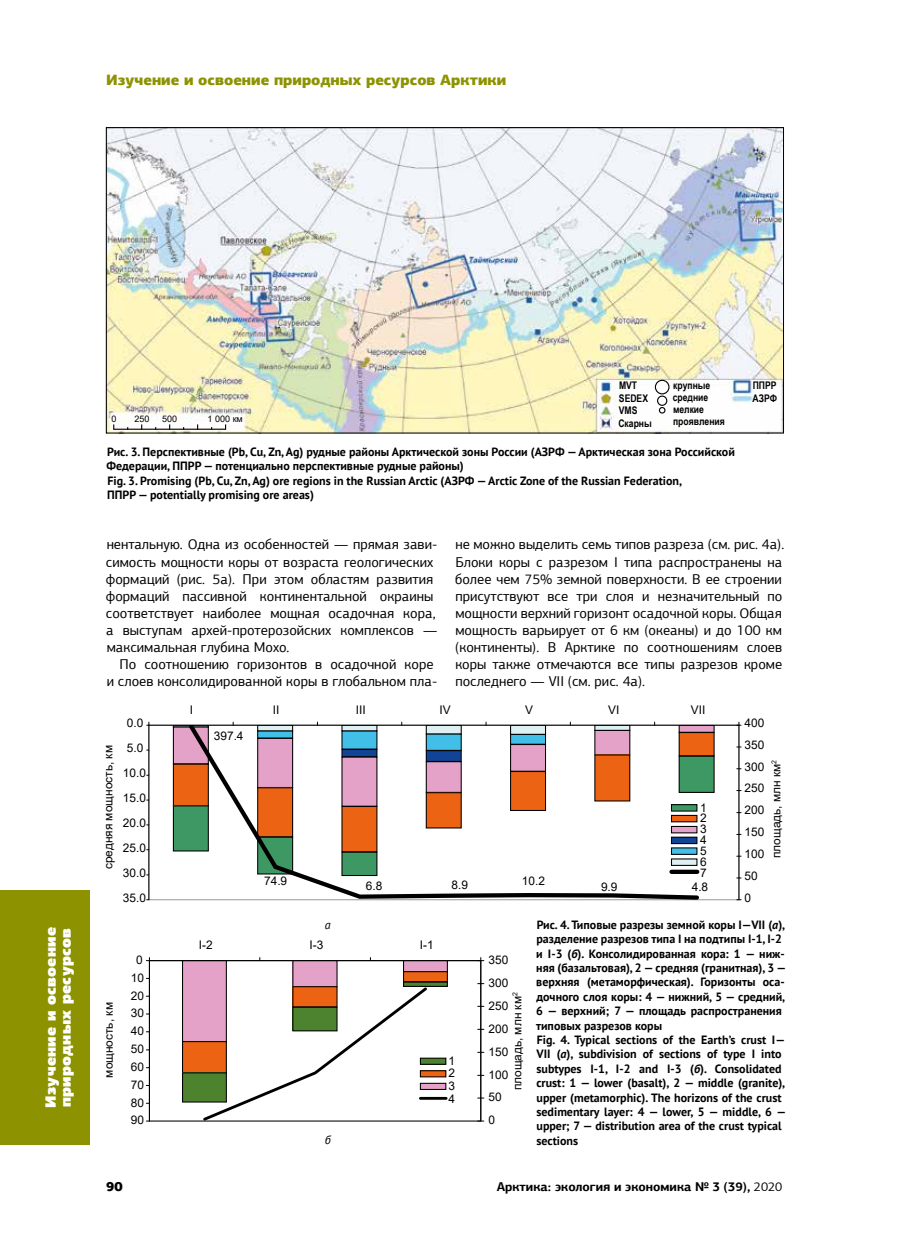
<style>
.page{position:relative;width:910px;height:1251px;background:#fff}
.page>*{position:absolute;margin:0;border:0;box-sizing:border-box;transform-origin:0 0}
.t1{font:900 15px "PF Agora Sans Pro";color:#8d9300}
.t2{font:900 15px/15px "PF Agora Sans Pro";letter-spacing:.02em;color:#fff}
.t3{font:14.25px/17.1px "PF Agora Sans Pro";color:#000}
.t4{font:900 13.5px "PF Agora Sans Pro";color:#000}
.t5{font:700 12.75px "PF Agora Sans Pro";color:#000}
.t6{font:700 12px/14.4px "PT Sans";color:#000}
.t7{font:italic 12px "PT Sans";color:#000}
.t8{font:11.85px/17.9px "Arial";color:#000;text-align:center}
.t9{font:700 10.5px/12.8px "Arial Narrow";color:#000}
.t10{font:9px "Arial";color:#000}
.s1{font-style:italic}
.s2{font-weight:400}
</style>
<div class="page">
<div style="left:0;top:890px;width:89px;height:254px;background:#8d9300"></div>
<div style="left:173px;top:725px;width:36px;height:2px;border:1px solid #000"></div>
<div style="left:173px;top:727px;width:35px;height:36px;background:#e5a2c9"></div>
<div style="left:173px;top:726px;width:36px;height:38px;border:1px solid #000"></div>
<div style="left:679px;top:725px;width:35px;height:7px;background:#e5a2c9"></div>
<div style="left:679px;top:725px;width:36px;height:7px;border:1px solid #000"></div>
<div style="left:173px;top:764px;width:35px;height:41px;background:#ec6313"></div>
<div style="left:173px;top:763px;width:36px;height:43px;border:1px solid #000"></div>
<div style="left:679px;top:732px;width:35px;height:23px;background:#ec6313"></div>
<div style="left:679px;top:732px;width:36px;height:24px;border:1px solid #000"></div>
<div style="left:173px;top:805px;width:35px;height:45px;background:#3e9863"></div>
<div style="left:173px;top:805px;width:36px;height:46px;border:1px solid #000"></div>
<div style="left:679px;top:756px;width:35px;height:36px;background:#3e9863"></div>
<div style="left:679px;top:755px;width:36px;height:37px;border:1px solid #000"></div>
<hr style="left:149px;top:725px;width:1px;height:174px;background:#000">
<hr style="left:149px;top:724px;width:590px;height:1px;background:#000">
<hr style="left:739px;top:725px;width:1px;height:174px;background:#000">
<svg style="left:189px;top:722px;width:512px;height:179px"></svg>
<div style="left:665px;top:800px;width:45px;height:79px;background:#fff"></div>
<div style="left:671px;top:804px;width:26px;height:7px;background:#3e9863"></div>
<div style="left:671px;top:804px;width:26px;height:7px;border:1px solid #000"></div>
<div style="left:671px;top:815px;width:26px;height:6px;background:#ec6313"></div>
<div style="left:671px;top:814px;width:26px;height:8px;border:1px solid #000"></div>
<div style="left:671px;top:826px;width:26px;height:6px;background:#e5a2c9"></div>
<div style="left:671px;top:825px;width:26px;height:8px;border:1px solid #000"></div>
<div style="left:671px;top:837px;width:26px;height:6px;background:#114496"></div>
<div style="left:671px;top:836px;width:26px;height:8px;border:1px solid #000"></div>
<svg style="left:671px;top:847px;width:26px;height:7px"></svg>
<svg style="left:671px;top:858px;width:26px;height:7px"></svg>
<svg style="left:671px;top:869px;width:26px;height:4px"></svg>
<div style="left:183px;top:960px;width:43px;height:81px;background:#e5a2c9"></div>
<div style="left:182px;top:960px;width:45px;height:81px;border:1px solid #000"></div>
<div style="left:293px;top:960px;width:44px;height:26px;background:#e5a2c9"></div>
<div style="left:404px;top:960px;width:43px;height:11px;background:#e5a2c9"></div>
<div style="left:403px;top:960px;width:45px;height:11px;border:1px solid #000"></div>
<div style="left:183px;top:1041px;width:43px;height:31px;background:#ec6313"></div>
<div style="left:182px;top:1040px;width:45px;height:32px;border:1px solid #000"></div>
<div style="left:404px;top:971px;width:43px;height:10px;background:#ec6313"></div>
<div style="left:403px;top:970px;width:45px;height:12px;border:1px solid #000"></div>
<div style="left:183px;top:1072px;width:43px;height:29px;background:#4d822f"></div>
<div style="left:182px;top:1072px;width:45px;height:30px;border:1px solid #000"></div>
<div style="left:404px;top:981px;width:43px;height:5px;background:#4d822f"></div>
<div style="left:403px;top:981px;width:45px;height:5px;border:1px solid #000"></div>
<hr style="left:149px;top:960px;width:1px;height:160px;background:#000">
<hr style="left:149px;top:960px;width:332px;height:1px;background:#000">
<hr style="left:480px;top:960px;width:1px;height:160px;background:#000">
<svg style="left:201px;top:984px;width:229px;height:138px"></svg>
<div style="left:420px;top:1057px;width:26px;height:7px;background:#4d822f"></div>
<div style="left:420px;top:1057px;width:26px;height:7px;border:1px solid #000"></div>
<svg style="left:422px;top:1071px;width:22px;height:4px"></svg>
<div style="left:420px;top:1069px;width:26px;height:8px;border:1px solid #000"></div>
<div style="left:420px;top:1083px;width:26px;height:6px;background:#e5a2c9"></div>
<div style="left:420px;top:1082px;width:26px;height:7px;border:1px solid #000"></div>
<hr style="left:420px;top:1096px;width:26px;height:3px;background:#000">
<img style="left:108px;top:129px;width:674px;height:302px">
<div style="left:655px;top:379px;width:14px;height:15px;border:1px solid #000;border-radius:50%"></div>
<div style="left:657px;top:395px;width:10px;height:11px;border:1px solid #000;border-radius:50%"></div>
<svg style="left:659px;top:407px;width:6px;height:6px"></svg>
<hr style="left:114px;top:428px;width:112px;height:1px;background:#000">
<p class="t1" style="left:106px;top:70px;width:402px">Изучение и освоение природных ресурсов Арктики</p>
<p class="t2" style="left:43px;top:1107px;width:182px;rotate:-90deg">Изучение и освоение природных ресурсов</p>
<p class="t10" style="left:112px;top:412px;width:7px">0</p>
<p class="t10" style="left:134px;top:412px;width:17px">250</p>
<p class="t10" style="left:162px;top:412px;width:17px">500</p>
<p class="t10" style="left:208px;top:412px;width:37px">1 000 км</p>
<p class="t9" style="left:618px;top:378px;width:35px">MVT<br>SEDEX<br>VMS<br>Скарны</p>
<p class="t9" style="left:752px;top:379px;width:26px">ППРР<br>АЗРФ</p>
<p class="t9" style="left:673px;top:378px;width:54px;line-height:12px">крупные средние мелкие проявления</p>
<p class="t6" style="left:107px;top:444px;width:630px">Рис. 3. Перспективные (Pb, Cu, Zn, Ag) рудные районы Арктической зоны России (АЗРФ — Арктическая зона Российской Федерации, ППРР — потенциально перспективные рудные районы)<br>Fig. 3. Promising (Pb, Cu, Zn, Ag) ore regions in the Russian Arctic (АЗРФ — Arctic Zone of the Russian Federation,<br>ППРР — potentially promising ore areas)</p>
<p class="t3" style="left:106px;top:536px;width:333px">нентальную. Одна из особенностей — прямая зави&shy;симость мощности коры от возраста геологических формаций (рис. 5а). При этом областям развития формаций пассивной континентальной окраины соответствует наиболее мощная осадочная кора, а выступам архей-протерозойских комплексов — максимальная глубина Мохо.</p>
<p class="t3" style="left:107px;top:655px;width:332px;text-align:right">По соотношению горизонтов в осадочной коре<br>и слоев консолидированной коры в глобальном пла-</p>
<p class="t3" style="left:455px;top:536px;width:331px">не можно выделить семь типов разреза (см. рис. 4а).<br>Блоки коры с разрезом I типа распространены на более чем 75% земной поверхности. В ее строении присутствуют все три слоя и незначительный по мощности верхний горизонт осадочной коры. Общая мощность варьирует от 6 км (океаны) и до 100 км (континенты). В Арктике по соотношениям слоев коры также отмечаются все типы разрезов кроме последнего — VII (см. рис. 4а).</p>
<p class="t8" style="left:99px;top:869px;width:126px;rotate:-90deg">средняя мощность, км</p>
<p class="t8" style="left:123px;top:710px;width:25px;line-height:24.9px">0.0<br>5.0<br>10.0<br>15.0<br>20.0<br>25.0<br>30.0<br>35.0</p>
<p class="t8" style="left:100px;top:1077px;width:77px;rotate:-90deg">мощность, км</p>
<p class="t8" style="left:131px;top:950px;width:15px">0<br>10<br>20<br>30<br>40<br>50<br>60<br>70<br>80<br>90</p>
<p class="t8" style="left:190px;top:700px;width:5px">I</p>
<p class="t8" style="left:273px;top:700px;width:8px">II</p>
<p class="t8" style="left:356px;top:700px;width:11px">III</p>
<p class="t8" style="left:439px;top:700px;width:13px">IV</p>
<p class="t8" style="left:525px;top:700px;width:9px">V</p>
<p class="t8" style="left:608px;top:700px;width:13px">VI</p>
<p class="t8" style="left:691px;top:700px;width:16px">VII</p>
<p class="t8" style="left:214px;top:726px;width:31px">397.4</p>
<p class="t8" style="left:264px;top:871px;width:25px">74.9</p>
<p class="t8" style="left:366px;top:876px;width:18px">6.8</p>
<p class="t8" style="left:451px;top:876px;width:18px">8.9</p>
<p class="t8" style="left:522px;top:871px;width:25px">10.2</p>
<p class="t8" style="left:700px;top:801px;width:8px;line-height:10.8px;text-align:justify">1<br>2<br>3<br>4<br>5<br>6<br>7</p>
<p class="t8" style="left:601px;top:877px;width:18px">9.9</p>
<p class="t8" style="left:692px;top:877px;width:18px">4.8</p>
<p class="t8" style="left:744px;top:713px;width:21px">400</p>
<p class="t8" style="left:744px;top:735px;width:21px">350</p>
<p class="t8" style="left:767px;top:857px;width:99px;rotate:-90deg">площадь, млн км<sup>2</sup></p>
<p class="t8" style="left:744px;top:757px;width:21px">300</p>
<p class="t8" style="left:744px;top:779px;width:21px">250</p>
<p class="t8" style="left:744px;top:801px;width:21px">200</p>
<p class="t8" style="left:744px;top:822px;width:21px">150</p>
<p class="t8" style="left:744px;top:844px;width:21px">100</p>
<p class="t8" style="left:744px;top:866px;width:15px">50</p>
<p class="t8" style="left:744px;top:888px;width:8px">0</p>
<p class="t7" style="left:325px;top:916px;width:7px">a</p>
<p class="t8" style="left:199px;top:935px;width:15px">I-2</p>
<p class="t8" style="left:309px;top:935px;width:15px">I-3</p>
<p class="t8" style="left:420px;top:935px;width:15px">I-1</p>
<p class="t7" style="left:325px;top:1131px;width:7px">б</p>
<p class="t8" style="left:449px;top:1054px;width:8px;line-height:12.6px;text-align:justify">1<br>2<br>3<br>4</p>
<p class="t8" style="left:488px;top:950px;width:21px">350</p>
<p class="t8" style="left:488px;top:973px;width:21px">300</p>
<p class="t8" style="left:508px;top:1090px;width:99px;rotate:-90deg">площадь, млн км<sup>2</sup></p>
<p class="t8" style="left:488px;top:996px;width:21px">250</p>
<p class="t8" style="left:488px;top:1019px;width:21px">200</p>
<p class="t8" style="left:488px;top:1042px;width:21px">150</p>
<p class="t8" style="left:488px;top:1065px;width:21px">100</p>
<p class="t8" style="left:488px;top:1087px;width:15px">50</p>
<p class="t8" style="left:488px;top:1110px;width:8px">0</p>
<p class="t6" style="left:536px;top:916px;width:252px">Рис. 4. Типовые разрезы земной коры I—VII (<span class="s1">а</span>), разделение разрезов типа I на подтипы I-1, I-2 и I-3 (<span class="s1">б</span>). Консолидированная кора: 1 — ниж&shy;няя (базальтовая), 2 — средняя (гранитная), 3 — верхняя (метаморфическая). Горизонты оса&shy;дочного слоя коры: 4 — нижний, 5 — средний, 6 — верхний; 7 — площадь распространения типовых разрезов коры<br>Fig. 4. Typical sections of the Earth’s crust I— VII (<span class="s1">а</span>), subdivision of sections of type I into subtypes I-1, I-2 and I-3 (<span class="s1">б</span>). Consolidated crust: 1 — lower (basalt), 2 — middle (granite), upper (metamorphic). The horizons of the crust sedimentary layer: 4 — lower, 5 — middle, 6 — upper; 7 — distribution area of the crust typical sections</p>
<p class="t4" style="left:106px;top:1177px;width:18px">90</p>
<p class="t5" style="left:497px;top:1178px;width:287px">Арктика: экология и экономика № 3 (39), <span class="s2">2020</span></p>
</div>
